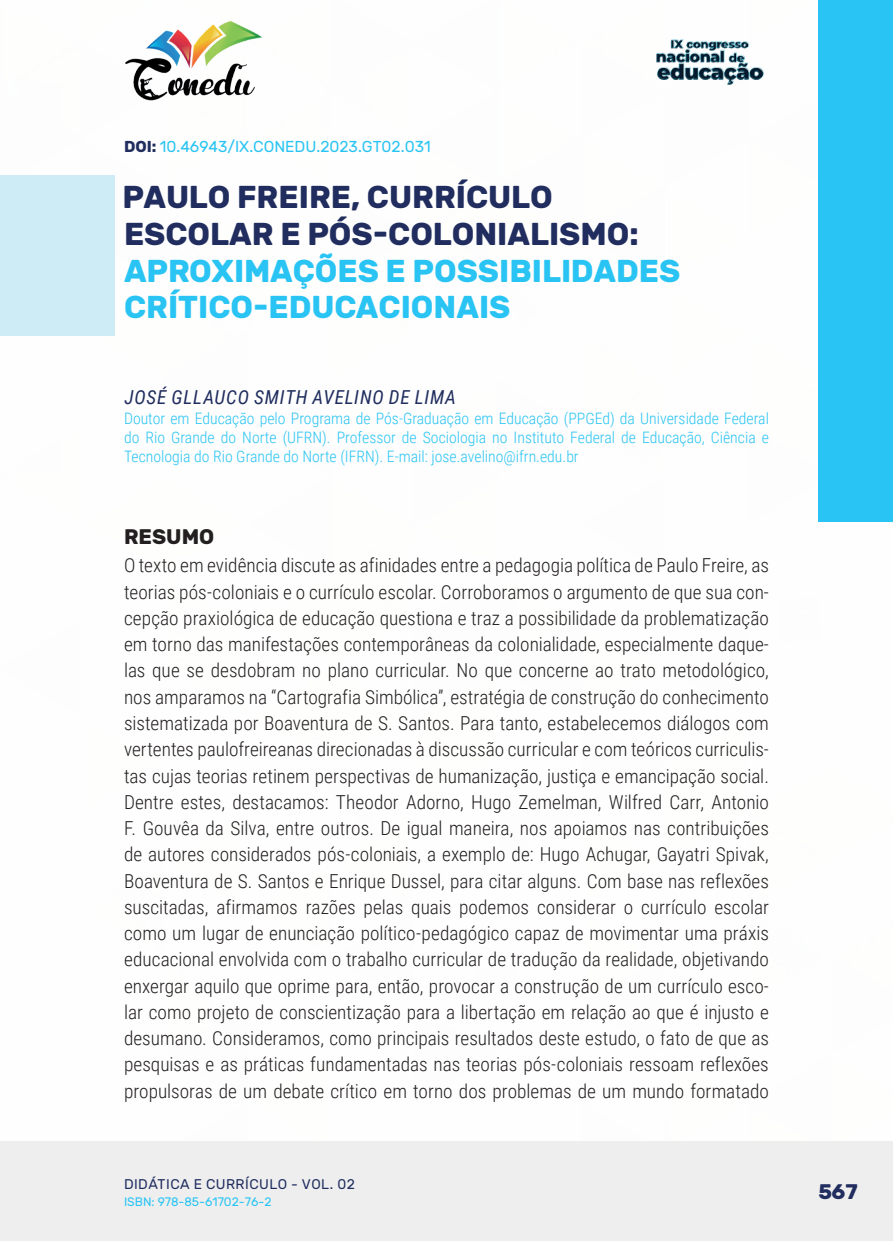
<style>
.page{position:relative;width:893px;height:1241px;background:#fff}
.page>*{position:absolute;margin:0;border:0;box-sizing:border-box;transform-origin:0 0}
._1_TITULO{font:700 31.5px/36.8px "Rubik";color:#29c4f3}
._4_RESUMO{font:700 21px "Rubik";color:#231f20}
.t1{font:700 21px "Rubik";color:#202d5e}
._5_CORPO_RESUMO{font:300 19.25px/26.2px "Roboto Condensed";color:#231f20;text-align:justify}
._2_AUTOR{font:italic 19.25px "Roboto Condensed";letter-spacing:.04em;color:#202d5e}
._3_FORMAÇÃO{font:300 15.75px/19.2px "Roboto Condensed";color:#29c4f3;text-align:justify}
._0_DOI{font:15.75px "Rubik";color:#29c4f3}
.t2{font:14px "Rubik";letter-spacing:.035em;color:#202d5e}
.t3{font:12.25px "Rubik";color:#29c4f3}
.s1{font-weight:700;color:#202d5e}
.s2{color:#202d5e}
</style>
<div class="page">
<div style="left:0;top:1141px;width:893px;height:99px;background:#eeeeef"></div>
<div style="left:819px;top:0;width:74px;height:521px;background:#29c4f3"></div>
<img style="left:125px;top:20px;width:137px;height:81px">
<img style="left:656px;top:39px;width:108px;height:46px">
<div style="left:0;top:174px;width:114px;height:161px;background:#ceecf5"></div>
<p class="_0_DOI" style="left:124px;top:138px;width:308px"><span class="s1">DOI:</span> 10.46943/IX.CONEDU.2023.GT02.031</p>
<p class="_1_TITULO" style="left:122px;top:180px;width:559px"><span class="s2">PAULO FREIRE, CURRÍCULO<br>ESCOLAR E PÓS-COLONIALISMO:<br></span>APROXIMAÇÕES E POSSIBILIDADES<br>CRÍTICO-EDUCACIONAIS</p>
<p class="_2_AUTOR" style="left:124px;top:384px;width:333px">JOSÉ GLLAUCO SMITH AVELINO DE LIMA</p>
<p class="_3_FORMAÇÃO" style="left:124px;top:407px;width:646px">Doutor em Educação pelo Programa de Pós-Graduação em Educação (PPGEd) da Universidade Federal do Rio Grande do Norte (UFRN). Professor de Sociologia no Instituto Federal de Educação, Ciência e Tecnologia do Rio Grande do Norte (IFRN). E-mail: jose.avelino@ifrn.edu.br</p>
<p class="_4_RESUMO" style="left:124px;top:524px;width:92px">RESUMO</p>
<p class="_5_CORPO_RESUMO" style="left:124px;top:551px;width:646px">O texto em evidência discute as afinidades entre a pedagogia política de Paulo Freire, as teorias pós-coloniais e o currículo escolar. Corroboramos o argumento de que sua con&shy;cepção praxiológica de educação questiona e traz a possibilidade da problematização em torno das manifestações contemporâneas da colonialidade, especialmente daque&shy;las que se desdobram no plano curricular. No que concerne ao trato metodológico, nos amparamos na “Cartografia Simbólica”, estratégia de construção do conhecimento sistematizada por Boaventura de S. Santos. Para tanto, estabelecemos diálogos com vertentes paulofreireanas direcionadas à discussão curricular e com teóricos curriculis&shy;tas cujas teorias retinem perspectivas de humanização, justiça e emancipação social.<br>Dentre estes, destacamos: Theodor Adorno, Hugo Zemelman, Wilfred Carr, Antonio F. Gouvêa da Silva, entre outros. De igual maneira, nos apoiamos nas contribuições de autores considerados pós-coloniais, a exemplo de: Hugo Achugar, Gayatri Spivak, Boaventura de S. Santos e Enrique Dussel, para citar alguns. Com base nas reflexões suscitadas, afirmamos razões pelas quais podemos considerar o currículo escolar como um lugar de enunciação político-pedagógico capaz de movimentar uma práxis educacional envolvida com o trabalho curricular de tradução da realidade, objetivando enxergar aquilo que oprime para, então, provocar a construção de um currículo esco&shy;lar como projeto de conscientização para a libertação em relação ao que é injusto e desumano. Consideramos, como principais resultados deste estudo, o fato de que as pesquisas e as práticas fundamentadas nas teorias pós-coloniais ressoam reflexões propulsoras de um debate crítico em torno dos problemas de um mundo formatado</p>
<p class="t2" style="left:124px;top:1175px;width:232px">DIDÁTICA E CURRÍCULO - VOL. 02</p>
<p class="t3" style="left:124px;top:1194px;width:149px">ISBN: 978-85-61702-76-2</p>
<p class="t1" style="left:819px;top:1179px;width:41px">567</p>
</div>
